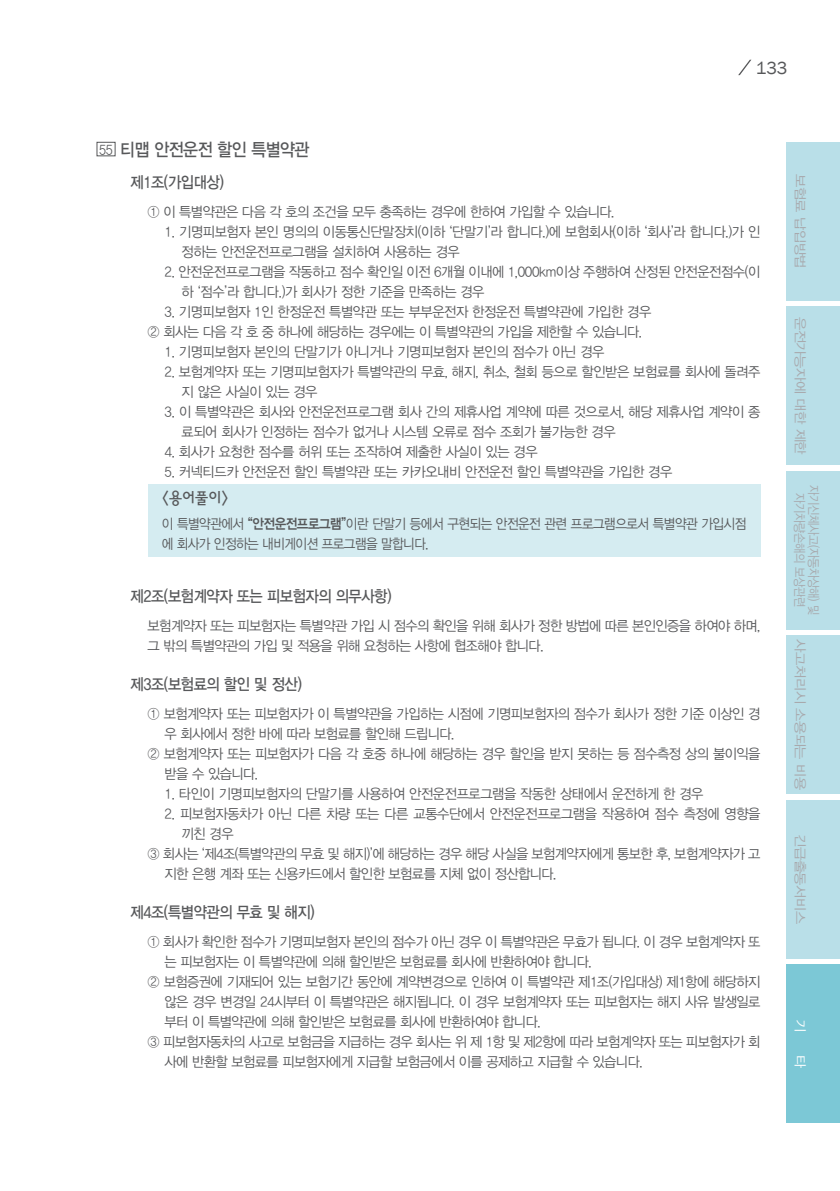
<style>
.page{position:relative;width:840px;height:1191px;background:#fff}
.page>*{position:absolute;margin:0;border:0;box-sizing:border-box;transform-origin:0 0}
.특별약관{font:18px "YDVYGO Std 33";letter-spacing:-.03em;color:#57585a;scale:.9 1}
.t1{font:18px "Franklin Gothic";color:#57585a}
.제1절{font:16px "YDVYGO Std 33";letter-spacing:-.03em;color:#57585a;scale:.9 1}
.본문{font:16px "YDVYGO Std 23";color:#57585a;scale:.95 1}
.본문_내어쓰기{font:14px/20px "YDVYGO Std 32";letter-spacing:-.04em;color:#57585a;scale:.95 1}
.본문_1_-_1__사본{font:14px/20px "YDVYGO Std 32";letter-spacing:-.03em;color:#57585a;scale:.95 1}
.본문-2{font:14px/20px "YDVYGO Std 32";letter-spacing:-.04em;color:#57585a;scale:.95 1}
.팁-1{font:14px/20px "YDVYGO Std 32";letter-spacing:-.04em;color:#57585a;scale:.9 1}
.목차_본문{font:14px "YDVYGO Std 32";color:#57585a;scale:.9 1}
.t2{font:12.8px "YDVYGO Std 12";letter-spacing:-.03em;color:#a8a9ad;scale:1.12 1}
.t3{font:12.8px/14px "YDVYGO Std 12";letter-spacing:-.03em;color:#a8a9ad;text-align:center;scale:.87 1}
.t4{font:12.8px "YDVYGO Std 12";color:#fff;scale:1.12 1}
.s1{font-family:"YDVYGO Std 34"}
</style>
<div class="page">
<div style="left:785px;top:142px;width:54px;height:158px;background:#b9dfe8"></div>
<div style="left:785px;top:306px;width:54px;height:159px;background:#b9dfe8"></div>
<div style="left:785px;top:471px;width:54px;height:158px;background:#b9dfe8"></div>
<div style="left:785px;top:635px;width:54px;height:159px;background:#b9dfe8"></div>
<div style="left:785px;top:799px;width:54px;height:159px;background:#b9dfe8"></div>
<svg style="left:738px;top:60px;width:13px;height:15px"></svg>
<div style="left:785px;top:964px;width:54px;height:159px;background:#7cc8d6"></div>
<div style="left:96px;top:142px;width:19px;height:14px;border:1px solid #57585a"></div>
<div style="left:147px;top:484px;width:613px;height:73px;background:#d5ecf1"></div>
<p class="t1" style="left:755px;top:57px;width:33px">133</p>
<p class="목차_본문" style="left:99px;top:142px;width:17px">55</p>
<p class="특별약관" style="left:120px;top:140px;width:212px">티맵 안전운전 할인 특별약관</p>
<p class="제1절" style="left:130px;top:174px;width:105px">제1조(가입대상)</p>
<p class="본문_내어쓰기" style="left:147px;top:202px;width:493px">① 이 특별약관은 다음 각 호의 조건을 모두 충족하는 경우에 한하여 가입할 수 있습니다.</p>
<p class="본문_1_-_1__사본" style="left:181px;top:222px;width:610px;text-indent:-17px">1. 기명피보험자 본인 명의의 이동통신단말장치(이하 ‘단말기’라 합니다.)에 보험회사(이하 ‘회사’라 합니다.)가 인 정하는 안전운전프로그램을 설치하여 사용하는 경우</p>
<p class="본문_1_-_1__사본" style="left:181px;top:262px;width:610px;text-indent:-17px">2. 안전운전프로그램을 작동하고 점수 확인일 이전 6개월 이내에 1,000km이상 주행하여 산정된 안전운전점수(이 하 ‘점수’라 합니다.)가 회사가 정한 기준을 만족하는 경우</p>
<p class="본문_1_-_1__사본" style="left:164px;top:302px;width:513px">3. 기명피보험자 1인 한정운전 특별약관 또는 부부운전자 한정운전 특별약관에 가입한 경우</p>
<p class="본문_내어쓰기" style="left:147px;top:322px;width:522px">② 회사는 다음 각 호 중 하나에 해당하는 경우에는 이 특별약관의 가입을 제한할 수 있습니다.</p>
<p class="본문_1_-_1__사본" style="left:164px;top:342px;width:464px">1. 기명피보험자 본인의 단말기가 아니거나 기명피보험자 본인의 점수가 아닌 경우</p>
<p class="본문_1_-_1__사본" style="left:181px;top:362px;width:610px;text-indent:-17px">2. 보험계약자 또는 기명피보험자가 특별약관의 무효, 해지, 취소, 철회 등으로 할인받은 보험료를 회사에 돌려주 지 않은 사실이 있는 경우</p>
<p class="본문_1_-_1__사본" style="left:181px;top:402px;width:610px;text-indent:-17px">3. 이 특별약관은 회사와 안전운전프로그램 회사 간의 제휴사업 계약에 따른 것으로서, 해당 제휴사업 계약이 종 료되어 회사가 인정하는 점수가 없거나 시스템 오류로 점수 조회가 불가능한 경우</p>
<p class="본문_1_-_1__사본" style="left:164px;top:442px;width:394px">4. 회사가 요청한 점수를 허위 또는 조작하여 제출한 사실이 있는 경우</p>
<p class="본문_1_-_1__사본" style="left:164px;top:462px;width:535px">5. 커넥티드카 안전운전 할인 특별약관 또는 카카오내비 안전운전 할인 특별약관을 가입한 경우</p>
<p class="본문" style="left:162px;top:490px;width:72px">&lt;용어풀이&gt;</p>
<p class="팁-1" style="left:162px;top:514px;width:650px">이 특별약관에서 <span class="s1">“안전운전프로그램”</span>이란 단말기 등에서 구현되는 안전운전 관련 프로그램으로서 특별약관 가입시점 에 회사가 인정하는 내비게이션 프로그램을 말합니다.</p>
<p class="제1절" style="left:130px;top:588px;width:291px">제2조(보험계약자 또는 피보험자의 의무사항)</p>
<p class="본문-2" style="left:147px;top:616px;width:646px">보험계약자 또는 피보험자는 특별약관 가입 시 점수의 확인을 위해 회사가 정한 방법에 따른 본인인증을 하여야 하며, 그 밖의 특별약관의 가입 및 적용을 위해 요청하는 사항에 협조해야 합니다.</p>
<p class="제1절" style="left:130px;top:676px;width:192px">제3조(보험료의 할인 및 정산)</p>
<p class="본문_내어쓰기" style="left:164px;top:704px;width:628px;text-indent:-17px">① 보험계약자 또는 피보험자가 이 특별약관을 가입하는 시점에 기명피보험자의 점수가 회사가 정한 기준 이상인 경 우 회사에서 정한 바에 따라 보험료를 할인해 드립니다.</p>
<p class="본문_내어쓰기" style="left:164px;top:744px;width:628px;text-indent:-17px">② 보험계약자 또는 피보험자가 다음 각 호중 하나에 해당하는 경우 할인을 받지 못하는 등 점수측정 상의 불이익을 받을 수 있습니다.</p>
<p class="본문_1_-_1__사본" style="left:164px;top:784px;width:568px">1. 타인이 기명피보험자의 단말기를 사용하여 안전운전프로그램을 작동한 상태에서 운전하게 한 경우</p>
<p class="본문_1_-_1__사본" style="left:181px;top:804px;width:610px;text-indent:-17px">2. 피보험자동차가 아닌 다른 차량 또는 다른 교통수단에서 안전운전프로그램을 작용하여 점수 측정에 영향을 끼친 경우</p>
<p class="본문_내어쓰기" style="left:164px;top:844px;width:628px;text-indent:-17px">③ 회사는 ‘제4조(특별약관의 무효 및 해지)’에 해당하는 경우 해당 사실을 보험계약자에게 통보한 후, 보험계약자가 고 지한 은행 계좌 또는 신용카드에서 할인한 보험료를 지체 없이 정산합니다.</p>
<p class="제1절" style="left:130px;top:903px;width:206px">제4조(특별약관의 무효 및 해지)</p>
<p class="본문_내어쓰기" style="left:164px;top:932px;width:628px;text-indent:-17px">① 회사가 확인한 점수가 기명피보험자 본인의 점수가 아닌 경우 이 특별약관은 무효가 됩니다. 이 경우 보험계약자 또 는 피보험자는 이 특별약관에 의해 할인받은 보험료를 회사에 반환하여야 합니다.</p>
<p class="본문_내어쓰기" style="left:164px;top:972px;width:628px;text-align:justify;text-indent:-17px">② 보험증권에 기재되어 있는 보험기간 동안에 계약변경으로 인하여 이 특별약관 제1조(가입대상) 제1항에 해당하지 않은 경우 변경일 24시부터 이 특별약관은 해지됩니다. 이 경우 보험계약자 또는 피보험자는 해지 사유 발생일로 부터 이 특별약관에 의해 할인받은 보험료를 회사에 반환하여야 합니다.</p>
<p class="본문_내어쓰기" style="left:164px;top:1032px;width:628px;text-indent:-17px">③ 피보험자동차의 사고로 보험금을 지급하는 경우 회사는 위 제 1항 및 제2항에 따라 보험계약자 또는 피보험자가 회 사에 반환할 보험료를 피보험자에게 지급할 보험금에서 이를 공제하고 지급할 수 있습니다.</p>
<p class="t2" style="left:806px;top:174px;width:86px;rotate:90deg">보험료 납입방법</p>
<p class="t2" style="left:806px;top:317px;width:125px;rotate:90deg">운전가능자에 대한 제한</p>
<p class="t3" style="left:819px;top:485px;width:150px;rotate:90deg">자기신체사고(자동차상해) 및 자기차량손해의 보상관련</p>
<p class="t2" style="left:806px;top:639px;width:136px;rotate:90deg">사고처리시 소용되는 비용</p>
<p class="t2" style="left:806px;top:834px;width:82px;rotate:90deg">긴급출동서비스</p>
<p class="t4" style="left:806px;top:1019px;width:13px;rotate:90deg">기</p>
<p class="t4" style="left:806px;top:1054px;width:13px;rotate:90deg">타</p>
</div>
